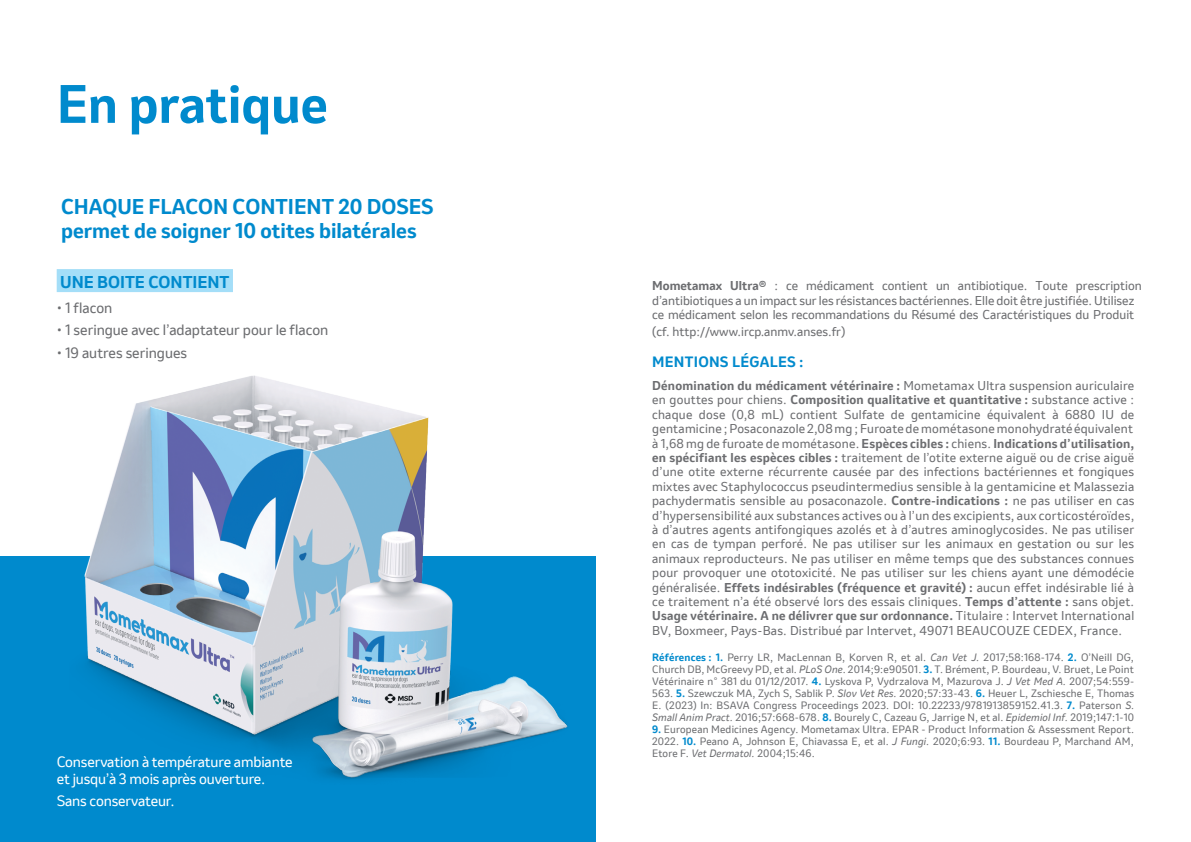
<style>
.page{position:relative;width:1191px;height:842px;background:#fff}
.page>*{position:absolute;margin:0;border:0;box-sizing:border-box;transform-origin:0 0}
.t1{font:700 50px "Invention";color:#008acd}
.t2{font:700 20px "Invention";color:#008acd}
.t3{font:700 16px "Invention";color:#008acd}
.t4{font:14px/16.8px "Invention";letter-spacing:-.01em;color:#fff}
.t5{font:14px "Invention";color:#6c6d70}
.t6{font:700 14px "Invention";letter-spacing:.02em;color:#008acd}
.t7{font:12px/14.4px "Invention";letter-spacing:.02em;color:#6c6d70}
.t8{font:12px/14.4px "Invention";color:#6c6d70}
.t9{font:10px/12px "Invention";letter-spacing:.02em;color:#6c6d70;text-align:justify}
.s1{font-weight:700}
.s2{font-weight:700;color:#008acd}
.s3{font-style:italic}
</style>
<div class="page">
<div style="left:57px;top:269px;width:176px;height:23px;background:#a4def8"></div>
<div style="left:0;top:557px;width:595px;height:285px;background:#008acd"></div>
<img style="left:70px;top:375px;width:525px;height:405px">
<p class="t1" style="left:57px;top:68px;width:273px">En pratique</p>
<p class="t2" style="left:61px;top:192px;width:374px">CHAQUE FLACON CONTIENT 20 DOSES</p>
<p class="t2" style="left:61px;top:216px;width:357px">permet de soigner 10 otites bilatérales</p>
<p class="t3" style="left:60px;top:270px;width:171px">UNE BOITE CONTIENT</p>
<p class="t5" style="left:57px;top:298px;width:57px">• 1 flacon</p>
<p class="t5" style="left:57px;top:320px;width:273px">• 1 seringue avec l’adaptateur pour le flacon</p>
<p class="t5" style="left:57px;top:343px;width:132px">• 19 autres seringues</p>
<p class="t4" style="left:57px;top:753px;width:237px">Conservation à température ambiante et jusqu’à 3 mois après ouverture.</p>
<p class="t4" style="left:57px;top:792px;width:119px">Sans conservateur.</p>
<p class="t8" style="left:652px;top:279px;width:491px"><span class="s1">Mometamax Ultra®</span> : ce médicament contient un antibiotique. Toute prescription d’antibiotiques a un impact sur les résistances bactériennes. Elle doit être justifiée. Utilisez ce médicament selon les recommandations du Résumé des Caractéristiques du Produit</p>
<p class="t8" style="left:652px;top:324px;width:195px">(cf. http://www.ircp.anmv.anses.fr)</p>
<p class="t6" style="left:652px;top:352px;width:153px">MENTIONS LÉGALES :</p>
<p class="t7" style="left:652px;top:378px;width:484px"><span class="s1">Dénomination du médicament vétérinaire :</span> Mometamax Ultra suspension auriculaire en gouttes pour chiens. <span class="s1">Composition qualitative et quantitative :</span> substance active : chaque dose (0,8 mL) contient Sulfate de gentamicine équivalent à 6880 IU de gentamicine ; Posaconazole 2,08mg ; Furoatede mométasone monohydraté équivalent à 1,68 mg de furoate de mométasone. <span class="s1">Espèces cibles :</span> chiens. <span class="s1">Indications d’utilisation, en spécifiant les espèces cibles :</span> traitement de l’otite externe aiguë ou de crise aiguë d’une otite externe récurrente causée par des infections bactériennes et fongiques mixtes avec Staphylococcus pseudintermedius sensible à la gentamicine et Malassezia pachydermatis sensible au posaconazole. <span class="s1">Contre-indications :</span> ne pas utiliser en cas d’hypersensibilité aux substances actives ou à l’un des excipients, aux corticostéroïdes, à d’autres agents antifongiques azolés et à d’autres aminoglycosides. Ne pas utiliser en cas de tympan perforé. Ne pas utiliser sur les animaux en gestation ou sur les animaux reproducteurs. Ne pas utiliser en même temps que des substances connues pour provoquer une ototoxicité. Ne pas utiliser sur les chiens ayant une démodécie généralisée. <span class="s1">Effets indésirables (fréquence et gravité) :</span> aucun effet indésirable lié à ce traitement n’a été observé lors des essais cliniques. <span class="s1">Temps d’attente :</span> sans objet.<br><span class="s1">Usage vétérinaire. A ne délivrer que sur ordonnance.</span> Titulaire : Intervet International BV, Boxmeer, Pays-Bas. Distribué par Intervet, 49071 BEAUCOUZE CEDEX, France.</p>
<p class="t9" style="left:652px;top:651px;width:484px"><span class="s2">Références : 1.</span> Perry LR, MacLennan B, Korven R, et al. <span class="s3">Can Vet J.</span> 2017;58:168-174. <span class="s2">2.</span> O’Neill DG, Church DB, McGreevy PD, et al. <span class="s3">PLoS One</span>. 2014;9:e90501. <span class="s2">3.</span> T. Brément, P. Bourdeau, V. Bruet, Le Point Vétérinaire n° 381 du 01/12/2017. <span class="s2">4.</span> Lyskova P, Vydrzalova M, Mazurova J. <span class="s3">J Vet Med A.</span> 2007;54:559- 563. <span class="s2">5.</span> Szewczuk MA, Zych S, Sablik P. <span class="s3">Slov Vet Res.</span> 2020;57:33-43. <span class="s2">6.</span> Heuer L, Zschiesche E, Thomas E. (2023) In: BSAVA Congress Proceedings 2023. DOI: 10.22233/9781913859152.41.3. <span class="s2">7.</span> Paterson <span class="s3">S.<br>Small Anim Pract.</span> 2016;57:668-678. <span class="s2">8.</span> Bourely C, Cazeau G, Jarrige N, et al. <span class="s3">Epidemiol Inf.</span> 2019;147:1-10</p>
<p class="t9" style="left:652px;top:723px;width:483px"><span class="s2">9.</span> European Medicines Agency. Mometamax Ultra. EPAR - Product Information &amp; Assessment Report.<br>2022. <span class="s2">10.</span> Peano A, Johnson E, Chiavassa E, et al. <span class="s3">J Fungi.</span> 2020;6:93. <span class="s2">11.</span> Bourdeau P, Marchand AM, Etore F. <span class="s3">Vet Dermatol.</span> 2004;15:46.</p>
</div>
